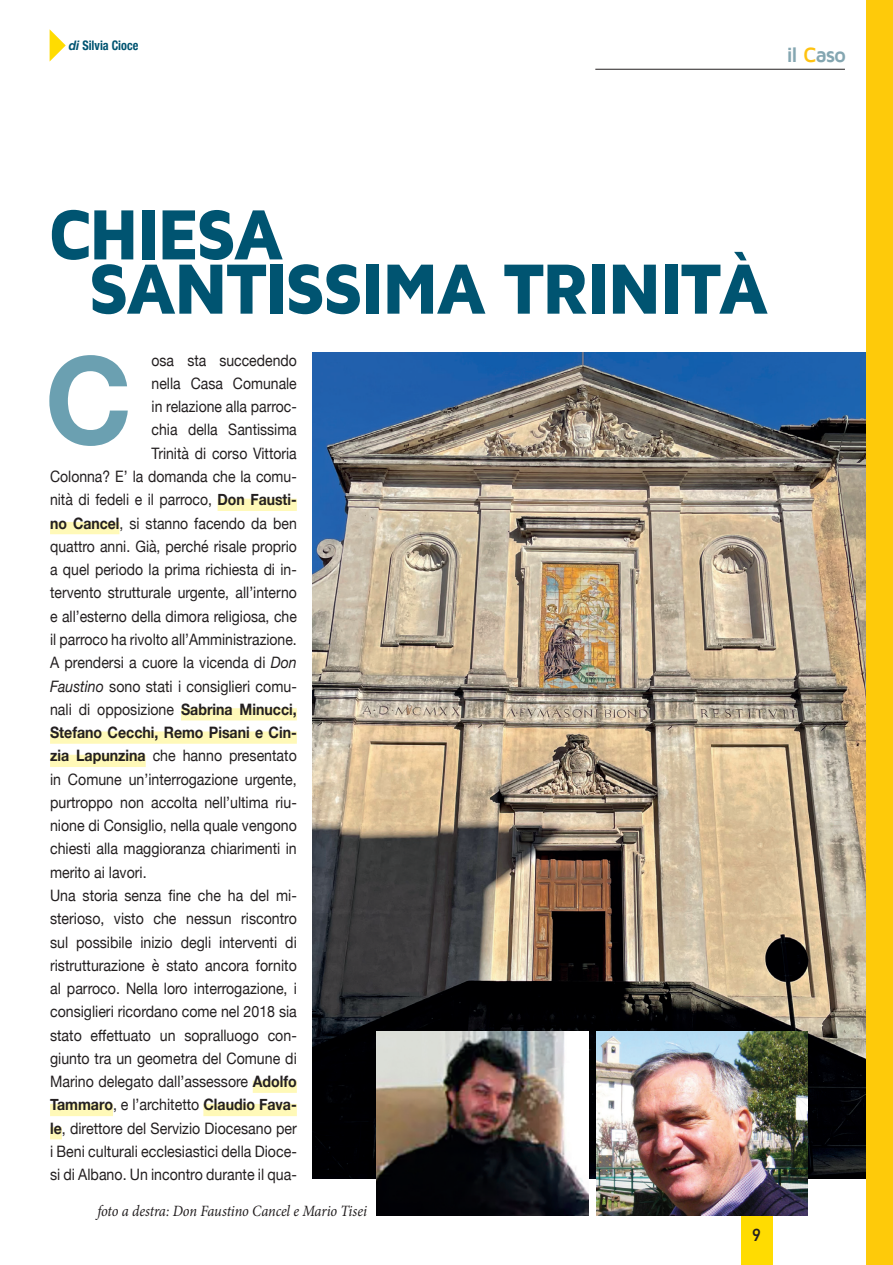
<style>
.page{position:relative;width:893px;height:1265px;background:#fff}
.page>*{position:absolute;margin:0;border:0;box-sizing:border-box;transform-origin:0 0}
.t1{font:700 121.62px "Helvetica Neue";color:#6ba0b1}
.t2{font:900 73.5px/54.2px "Maven Pro";letter-spacing:-.05em;color:#005471;scale:.95 1}
.t3{font:700 21.18px "Maven Pro";letter-spacing:-.055em;color:#84a6b1}
.t4{font:700 17.5px "DIN Alternate";color:#231f20}
.t5{font:15.75px "Helvetica Neue";color:#231f20;scale:.9 1}
.t6{font:15.75px "Helvetica Neue";color:#231f20;scale:.89 1}
.t7{font:700 15.75px "Helvetica Neue";color:#231f20;scale:.9 1}
.t8{font:italic 15.75px "Minion Pro";letter-spacing:-.01em;color:#231f20;scale:.91 1}
.t9{font:700 condensed 13.12px "Helvetica Neue";color:#005471;scale:.93 1}
.s1{font-style:italic;font-stretch:normal}
.s2{color:#fec210}
.s3{font-weight:700}
.s4{font-style:italic}
.s5{font-weight:400}
</style>
<div class="page">
<img style="left:313px;top:352px;width:554px;height:826px">
<hr style="left:595px;top:69px;width:250px;height:1px;background:#231f20">
<svg style="left:50px;top:29px;width:16px;height:32px"></svg>
<div style="left:741px;top:1215px;width:31px;height:50px;background:#ffdc01"></div>
<div style="left:867px;top:0;width:26px;height:1265px;background:#feca0a"></div>
<div style="left:218px;top:499px;width:79px;height:12px;background:#fff9b8"></div>
<div style="left:50px;top:522px;width:69px;height:12px;background:#fff9b8"></div>
<div style="left:181px;top:708px;width:116px;height:12px;background:#fff9b8"></div>
<div style="left:50px;top:731px;width:247px;height:13px;background:#fff9b8"></div>
<div style="left:50px;top:755px;width:96px;height:12px;background:#fff9b8"></div>
<div style="left:253px;top:1081px;width:44px;height:12px;background:#fff9b8"></div>
<div style="left:50px;top:1104px;width:63px;height:12px;background:#fff9b8"></div>
<div style="left:203px;top:1104px;width:94px;height:12px;background:#fff9b8"></div>
<div style="left:50px;top:1127px;width:12px;height:12px;background:#fff9b8"></div>
<img style="left:596px;top:1032px;width:212px;height:184px">
<img style="left:376px;top:1032px;width:212px;height:183px">
<p class="t9" style="left:69px;top:34px;width:76px"><span class="s1">di</span> Silvia Cioce</p>
<h3 class="t3" style="left:786px;top:43px;width:61px">il <span class="s2">C</span>aso</h3>
<h2 class="t2" style="left:88px;top:208px;width:719px;text-indent:-40px">CHIESA<br>SANTISSIMA TRINITÀ</h2>
<h1 class="t1" style="left:45px;top:305px;width:89px">C</h1>
<p class="t6" style="left:152px;top:349px;width:165px">osa sta succedendo</p>
<p class="t6" style="left:152px;top:372px;width:165px">nella Casa Comunale</p>
<p class="t6" style="left:152px;top:395px;width:165px">in relazione alla parroc-</p>
<p class="t6" style="left:152px;top:418px;width:165px">chia della Santissima</p>
<p class="t6" style="left:152px;top:442px;width:165px">Trinità di corso Vittoria</p>
<p class="t6" style="left:50px;top:465px;width:279px">Colonna? E’ la domanda che la comu-</p>
<p class="t6" style="left:50px;top:488px;width:279px">nità di fedeli e il parroco, <span class="s3">Don Fausti-</span></p>
<p class="t6" style="left:50px;top:512px;width:279px"><span class="s3">no Cancel</span>, si stanno facendo da ben</p>
<p class="t6" style="left:50px;top:535px;width:279px">quattro anni. Già, perché risale proprio</p>
<p class="t6" style="left:50px;top:558px;width:279px">a quel periodo la prima richiesta di in-</p>
<p class="t6" style="left:50px;top:581px;width:279px">tervento strutturale urgente, all’interno</p>
<p class="t6" style="left:50px;top:605px;width:279px">e all’esterno della dimora religiosa, che</p>
<p class="t6" style="left:50px;top:628px;width:279px">il parroco ha rivolto all’Amministrazione.</p>
<p class="t5" style="left:50px;top:651px;width:276px">A prendersi a cuore la vicenda di <span class="s4">Don</span></p>
<p class="t5" style="left:50px;top:675px;width:276px"><span class="s4">Faustino</span> sono stati i consiglieri comu-</p>
<p class="t5" style="left:50px;top:698px;width:276px">nali di opposizione <span class="s3">Sabrina Minucci,</span></p>
<p class="t7" style="left:50px;top:720px;width:276px">Stefano Cecchi, Remo Pisani e Cin-</p>
<p class="t5" style="left:50px;top:744px;width:276px"><span class="s3">zia Lapunzina</span> che hanno presentato</p>
<p class="t5" style="left:50px;top:768px;width:276px">in Comune un’interrogazione urgente,</p>
<p class="t5" style="left:50px;top:791px;width:276px">purtroppo non accolta nell’ultima riu-</p>
<p class="t5" style="left:50px;top:814px;width:276px">nione di Consiglio, nella quale vengono</p>
<p class="t5" style="left:50px;top:837px;width:276px">chiesti alla maggioranza chiarimenti in</p>
<p class="t5" style="left:50px;top:861px;width:109px">merito ai lavori.</p>
<p class="t5" style="left:50px;top:884px;width:276px">Una storia senza fine che ha del mi-</p>
<p class="t5" style="left:50px;top:907px;width:276px">sterioso, visto che nessun riscontro</p>
<p class="t5" style="left:50px;top:931px;width:276px">sul possibile inizio degli interventi di</p>
<p class="t5" style="left:50px;top:954px;width:276px">ristrutturazione è stato ancora fornito</p>
<p class="t5" style="left:50px;top:977px;width:276px">al parroco. Nella loro interrogazione, i</p>
<p class="t5" style="left:50px;top:1000px;width:276px">consiglieri ricordano come nel 2018 sia</p>
<p class="t5" style="left:50px;top:1024px;width:276px">stato effettuato un sopralluogo con-</p>
<p class="t5" style="left:50px;top:1047px;width:276px">giunto tra un geometra del Comune di</p>
<p class="t5" style="left:50px;top:1070px;width:276px">Marino delegato dall’assessore <span class="s3">Adolfo</span></p>
<p class="t7" style="left:50px;top:1092px;width:276px">Tammaro<span class="s5">, e l’architetto</span> Claudio Fava-</p>
<p class="t5" style="left:50px;top:1117px;width:276px"><span class="s3">le</span>, direttore del Servizio Diocesano per</p>
<p class="t5" style="left:50px;top:1140px;width:276px">i Beni culturali ecclesiastici della Dioce-</p>
<p class="t5" style="left:50px;top:1163px;width:276px">si di Albano. Un incontro durante il qua-</p>
<p class="t8" style="left:97px;top:1200px;width:298px">foto a destra: Don Faustino Cancel e Mario Tisei</p>
<p class="t4" style="left:752px;top:1222px;width:10px">9</p>
</div>
